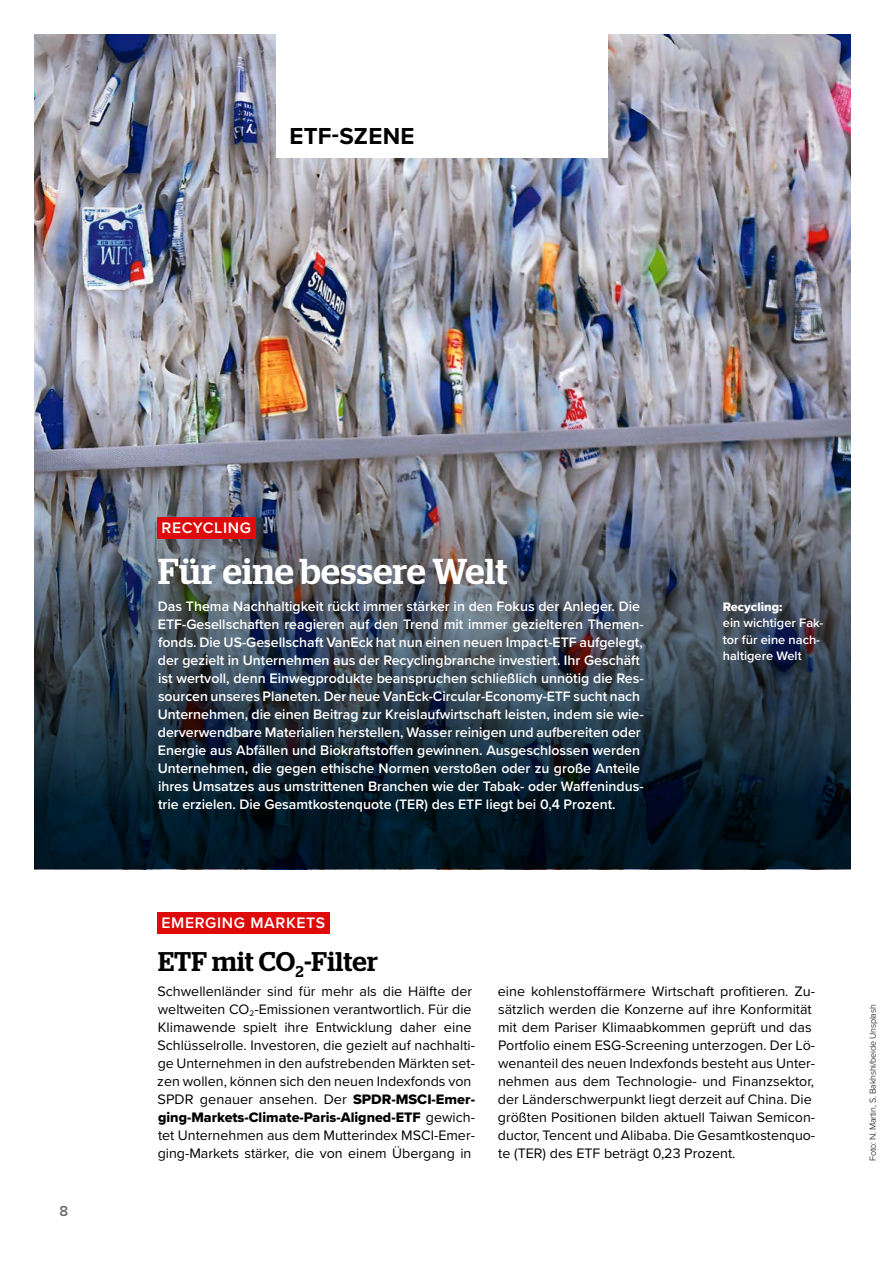
<style>
.page{position:relative;width:893px;height:1263px;background:#fff}
.page>*{position:absolute;margin:0;border:0;box-sizing:border-box;transform-origin:0 0}
.ETF_KA_Head__22_pt{font:500 36px "Stag";letter-spacing:.01em;color:#fff}
.ETF_KA_Head__18_pt{font:500 27px "Stag";letter-spacing:.01em;color:#000}
.t1{font:700 24px "Proxima Nova";letter-spacing:.01em;color:#000}
.ETF_KA_Dachzeile{font:600 15.75px "Proxima Nova";letter-spacing:.04em;color:#fff}
.t2{font:600 15px "Proxima Nova";color:#686b68}
.ETF_News_Text{font:14.25px/18px "Proxima Nova";color:#000}
.ETF_News_Text__neg{font:600 14.25px/18px "Proxima Nova";color:#fff}
.ETF_BU{font:600 12.75px/16.5px "Proxima Nova";color:#fff}
.t3{font:300 9px "Proxima Nova";letter-spacing:-.02em;color:#000}
.s1{font-family:"Proxima Nova Extrabld";font-weight:400}
.s2{font-family:"Proxima Nova Extrabld"}
</style>
<div class="page">
<img style="left:34px;top:34px;width:816px;height:380px">
<div style="left:276px;top:0;width:332px;height:157px;background:#fff"></div>
<img style="left:34px;top:414px;width:816px;height:455px">
<div style="left:157px;top:517px;width:98px;height:22px;background:#df0b0a"></div>
<div style="left:157px;top:912px;width:172px;height:21px;background:#df0b0a"></div>
<p class="t1" style="left:289px;top:118px;width:126px">ETF-SZENE</p>
<p class="t2" style="left:60px;top:1199px;width:10px">8</p>
<p class="ETF_KA_Dachzeile" style="left:162px;top:516px;width:91px">RECYCLING</p>
<p class="ETF_KA_Head__22_pt" style="left:158px;top:558px;width:351px">Für eine bessere Welt</p>
<p class="ETF_News_Text__neg" style="left:158px;top:597px;width:487px">Das Thema Nachhaltigkeit rückt immer stärker in den Fokus der Anleger. Die ETF-Gesellschaften reagieren auf den Trend mit immer gezielteren Themen&shy;fonds. Die US-Gesellschaft VanEck hat nun einen neuen Impact-ETF aufgelegt, der gezielt in Unternehmen aus der Recyclingbranche investiert. Ihr Geschäft ist wertvoll, denn Einwegprodukte beanspruchen schließlich unnötig die Res&shy;sourcen unseres Planeten. Der neue VanEck-Circular-Economy-ETF sucht nach Unternehmen, die einen Beitrag zur Kreislaufwirtschaft leisten, indem sie wie&shy;derverwendbare Materialien herstellen, Wasser reinigen und aufbereiten oder Energie aus Abfällen und Biokraftstoffen gewinnen. Ausgeschlossen werden Unternehmen, die gegen ethische Normen verstoßen oder zu große Anteile ihres Umsatzes aus umstrittenen Branchen wie der Tabak- oder Waffenindus&shy;trie erzielen. Die Gesamtkostenquote (TER) des ETF liegt bei 0,4 Prozent.</p>
<p class="ETF_KA_Dachzeile" style="left:162px;top:911px;width:165px">EMERGING MARKETS</p>
<p class="ETF_BU" style="left:723px;top:598px;width:102px"><span class="s1">Recycling:<br></span>ein wichtiger Fak&shy;tor für eine nach&shy;haltigere Welt</p>
<p class="ETF_KA_Head__18_pt" style="left:158px;top:951px;width:221px">ETF mit CO<sub>2</sub>-Filter</p>
<p class="ETF_News_Text" style="left:157px;top:982px;width:319px">Schwellenländer sind für mehr als die Hälfte der weltweiten CO<sub>2</sub>-Emissionen verantwortlich. Für die Klimawende spielt ihre Entwicklung daher eine Schlüsselrolle. Investoren, die gezielt auf nachhalti&shy;ge Unternehmen in den aufstrebenden Märkten set&shy;zen wollen, können sich den neuen Indexfonds von SPDR genauer ansehen. Der <span class="s2">SPDR-MSCI-Emer&shy;ging-Markets-Climate-Paris-Aligned-ETF</span> gewich&shy;tet Unternehmen aus dem Mutterindex MSCI-Emer&shy;ging-Markets stärker, die von einem Übergang in</p>
<p class="ETF_News_Text" style="left:498px;top:982px;width:319px">eine kohlenstoffärmere Wirtschaft profitieren. Zu&shy;sätzlich werden die Konzerne auf ihre Konformität mit dem Pariser Klimaabkommen geprüft und das Portfolio einem ESG-Screening unterzogen. Der Lö&shy;wenanteil des neuen Indexfonds besteht aus Unter&shy;nehmen aus dem Technologie- und Finanzsektor, der Länderschwerpunkt liegt derzeit auf China. Die größten Positionen bilden aktuell Taiwan Semicon&shy;ductor, Tencent und Alibaba. Die Gesamtkostenquo&shy;te (TER) des ETF beträgt 0,23 Prozent.</p>
<p class="t3" style="left:866px;top:1161px;width:158px;rotate:-90deg">Foto: N. Martin, S. Bakhshi/beide Unsplash</p>
</div>
